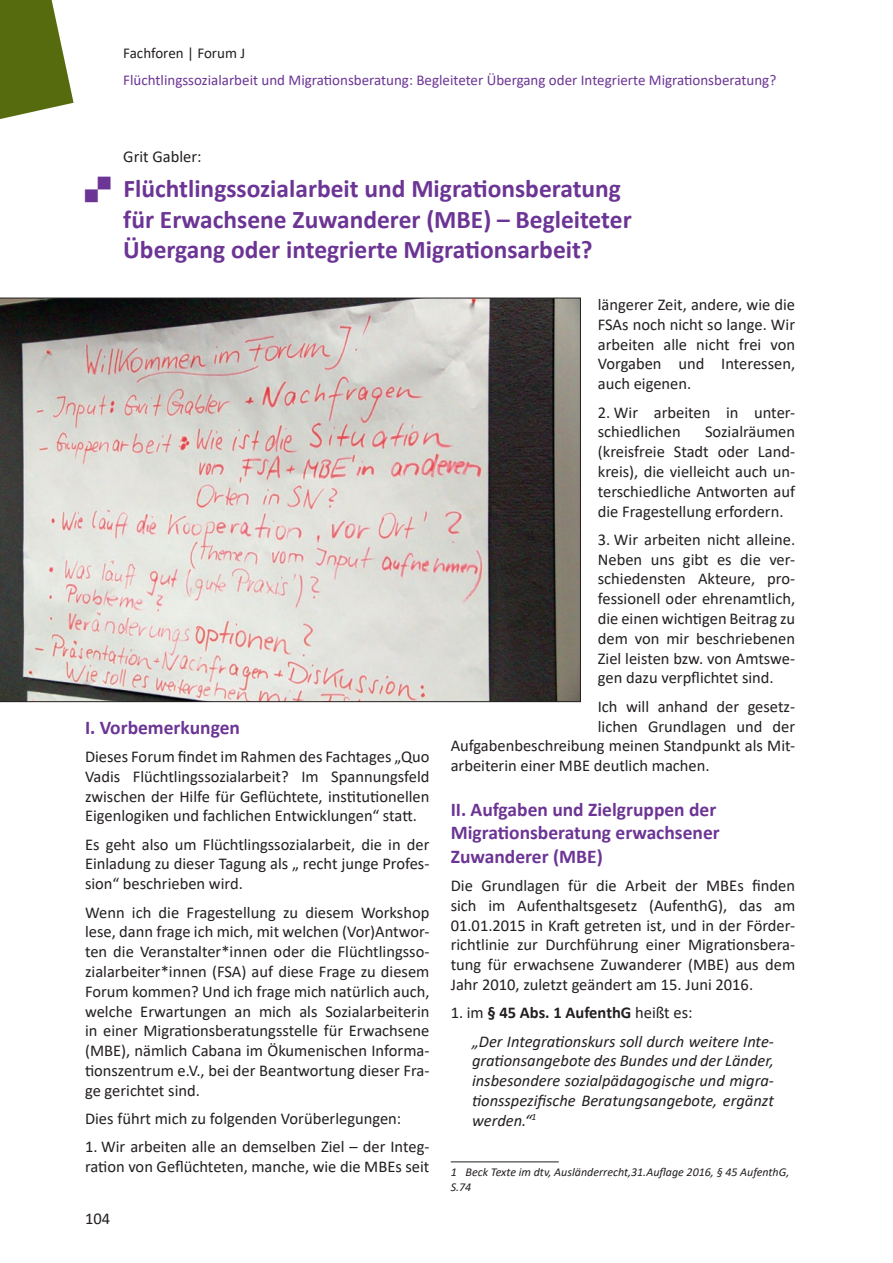
<style>
.page{position:relative;width:893px;height:1263px;background:#fff}
.page>*{position:absolute;margin:0;border:0;box-sizing:border-box;transform-origin:0 0}
.t1{font:700 25.5px/30.6px "Calibri";color:#6c3595}
.t2{font:700 19.5px/23.4px "Calibri";color:#6c3595}
.t3{font:16.5px/19.8px "Calibri";color:#231f20;text-align:justify}
.t4{font:italic 16.5px/19.8px "Calibri";color:#231f20}
.t5{font:15px "Calibri";color:#6c3595}
.t6{font:15px "Calibri";color:#231f20}
.t7{font:italic 12px/14.4px "Calibri";color:#231f20}
.s1{font-style:normal}
.s2{font-weight:700;font-style:normal}
</style>
<div class="page">
<hr style="left:451px;top:1161px;width:108px;height:1px;background:#231f20">
<svg style="left:0;top:298px;width:581px;height:404px;background:#b4ada9"></svg>
<svg style="left:0;top:0;width:74px;height:119px"></svg>
<p class="t6" style="left:123px;top:43px;width:123px">Fachforen | Forum J</p>
<p class="t5" style="left:123px;top:69px;width:654px">Flüchtlingssozialarbeit und Migrationsberatung: Begleiteter Übergang oder Integrierte Migrationsberatung?</p>
<p class="t3" style="left:123px;top:146px;width:80px">Grit Gabler:</p>
<h1 class="t1" style="left:123px;top:173px;width:510px">Flüchtlingssozialarbeit und Migrationsberatung für Erwachsene Zuwanderer (MBE) – Begleiteter<br>Übergang oder integrierte Migrationsarbeit?</h1>
<p class="t2" style="left:85px;top:715px;width:156px">I. Vorbemerkungen</p>
<p class="t3" style="left:85px;top:746px;width:346px">Dieses Forum findet im Rahmen des Fachtages „Quo Vadis Flüchtlingssozialarbeit? Im Spannungsfeld zwischen der Hilfe für Geflüchtete, institutionellen Eigenlogiken und fachlichen Entwicklungen“ statt.</p>
<p class="t3" style="left:85px;top:834px;width:346px">Es geht also um Flüchtlingssozialarbeit, die in der Einladung zu dieser Tagung als „ recht junge Profes&shy;sion“ beschrieben wird.</p>
<p class="t3" style="left:85px;top:902px;width:346px">Wenn ich die Fragestellung zu diesem Workshop lese, dann frage ich mich, mit welchen (Vor)Antwor&shy;ten die Veranstalter*innen oder die Flüchtlingsso&shy;zialarbeiter*innen (FSA) auf diese Frage zu diesem Forum kommen? Und ich frage mich natürlich auch, welche Erwartungen an mich als Sozialarbeiterin in einer Migrationsberatungsstelle für Erwachsene (MBE), nämlich Cabana im Ökumenischen Informa&shy;tionszentrum e.V., bei der Beantwortung dieser Fra&shy;ge gerichtet sind.</p>
<p class="t3" style="left:85px;top:1108px;width:318px">Dies führt mich zu folgenden Vorüberlegungen:</p>
<p class="t3" style="left:85px;top:1136px;width:346px">1. Wir arbeiten alle an demselben Ziel – der Integ&shy;ration von Geflüchteten, manche, wie die MBEs seit</p>
<p class="t3" style="left:85px;top:1208px;width:27px">104</p>
<p class="t3" style="left:598px;top:294px;width:199px">längerer Zeit, andere, wie die FSAs noch nicht so lange. Wir arbeiten alle nicht frei von Vorgaben und Interessen, auch eigenen.</p>
<p class="t3" style="left:598px;top:402px;width:199px">2. Wir arbeiten in unter&shy;schiedlichen</p>
<p class="t3" style="left:598px;top:421px;width:199px;text-indent:107px">Sozialräumen (kreisfreie Stadt oder Land&shy;kreis), die vielleicht auch un&shy;terschiedliche Antworten auf die Fragestellung erfordern.</p>
<p class="t3" style="left:598px;top:529px;width:199px">3. Wir arbeiten nicht alleine.<br>Neben uns gibt es die ver&shy;schiedensten Akteure, pro&shy;fessionell oder ehrenamtlich, die einen wichtigen Beitrag zu dem von mir beschriebenen Ziel leisten bzw. von Amtswe&shy;gen dazu verpflichtet sind.</p>
<p class="t3" style="left:598px;top:696px;width:199px">Ich will anhand der gesetz-</p>
<p class="t3" style="left:598px;top:716px;width:199px">lichen Grundlagen und der</p>
<p class="t3" style="left:451px;top:735px;width:346px">Aufgabenbeschreibung meinen Standpunkt als Mit-</p>
<p class="t3" style="left:451px;top:755px;width:260px">arbeiterin einer MBE deutlich machen.</p>
<p class="t2" style="left:451px;top:797px;width:270px">II. Aufgaben und Zielgruppen der<br>Migrationsberatung erwachsener<br>Zuwanderer (MBE)</p>
<p class="t3" style="left:451px;top:875px;width:346px">Die Grundlagen für die Arbeit der MBEs finden sich im Aufenthaltsgesetz (AufenthG), das am 01.01.2015 in Kraft getreten ist, und in der Förder&shy;richtlinie zur Durchführung einer Migrationsbera&shy;tung für erwachsene Zuwanderer (MBE) aus dem Jahr 2010, zuletzt geändert am 15. Juni 2016.</p>
<p class="t4" style="left:472px;top:998px;width:303px;line-height:28.3px;text-indent:-21px"><span class="s1">1. im</span> <span class="s2">§ 45 Abs. 1 AufenthG</span> <span class="s1">heißt es:<br></span>„Der Integrationskurs soll durch weitere Inte-</p>
<p class="t4" style="left:472px;top:1050px;width:303px;text-align:justify">grationsangebote des Bundes und der Länder, insbesondere sozialpädagogische und migra&shy;tionsspezifische Beratungsangebote, ergänzt werden.“<sup>1</sup></p>
<p class="t7" style="left:451px;top:1164px;width:340px">1 Beck Texte im dtv, Ausländerrecht,31.Auflage 2016, § 45 AufenthG,<br>S.74</p>
</div>
